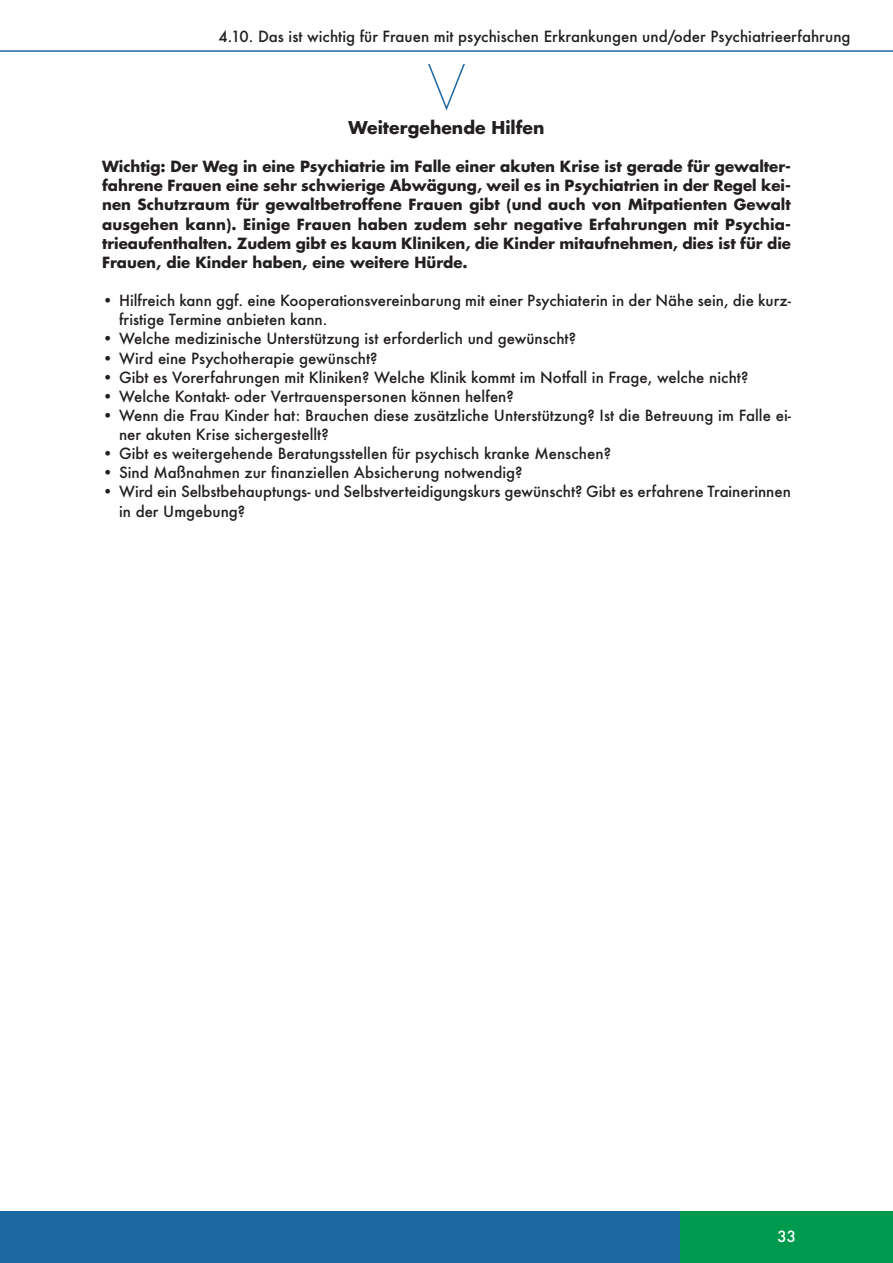
<style>
.page{position:relative;width:893px;height:1263px;background:#fff}
.page>*{position:absolute;margin:0;border:0;box-sizing:border-box;transform-origin:0 0}
.t1{font:700 17.25px "Futura";color:#231f20}
.t2{font:500 15px/19.2px "Futura";color:#231f20}
.t3{font:700 15px/19.2px "Futura";color:#231f20;text-align:justify}
.t4{font:500 15px "Futura";color:#fff}
</style>
<div class="page">
<svg style="left:428px;top:64px;width:37px;height:47px"></svg>
<hr style="left:0;top:50px;width:892px;height:2px;background:#1c68a3">
<div style="left:0;top:1212px;width:680px;height:51px;background:#1c68a3"></div>
<div style="left:680px;top:1212px;width:212px;height:51px;background:#009a4e"></div>
<p class="t2" style="left:218px;top:28px;width:633px">4.10. Das ist wichtig für Frauen mit psychischen Erkrankungen und/oder Psychiatrieerfahrung</p>
<p class="t1" style="left:349px;top:120px;width:197px">Weitergehende Hilfen</p>
<p class="t3" style="left:102px;top:158px;width:690px">Wichtig: Der Weg in eine Psychiatrie im Falle einer akuten Krise ist gerade für gewalter&shy;fahrene Frauen eine sehr schwierige Abwägung, weil es in Psychiatrien in der Regel kei&shy;nen Schutzraum für gewaltbetroffene Frauen gibt (und auch von Mitpatienten Gewalt ausgehen kann). Einige Frauen haben zudem sehr negative Erfahrungen mit Psychia&shy;trieaufenthalten. Zudem gibt es kaum Kliniken, die Kinder mitaufnehmen, dies ist für die Frauen, die Kinder haben, eine weitere Hürde.</p>
<p class="t2" style="left:119px;top:292px;width:673px;text-indent:-17px">• Hilfreich kann ggf. eine Kooperationsvereinbarung mit einer Psychiaterin in der Nähe sein, die kurz&shy;fristige Termine anbieten kann.</p>
<p class="t2" style="left:102px;top:331px;width:475px">• Welche medizinische Unterstützung ist erforderlich und gewünscht?</p>
<p class="t2" style="left:102px;top:350px;width:277px">• Wird eine Psychotherapie gewünscht?</p>
<p class="t2" style="left:102px;top:369px;width:648px">• Gibt es Vorerfahrungen mit Kliniken? Welche Klinik kommt im Notfall in Frage, welche nicht?</p>
<p class="t2" style="left:102px;top:388px;width:413px">• Welche Kontakt- oder Vertrauenspersonen können helfen?</p>
<p class="t2" style="left:119px;top:407px;width:673px;text-indent:-17px">• Wenn die Frau Kinder hat: Brauchen diese zusätzliche Unterstützung? Ist die Betreuung im Falle ei&shy;ner akuten Krise sichergestellt?</p>
<p class="t2" style="left:102px;top:445px;width:510px">• Gibt es weitergehende Beratungsstellen für psychisch kranke Menschen?</p>
<p class="t2" style="left:102px;top:465px;width:422px">• Sind Maßnahmen zur finanziellen Absicherung notwendig?</p>
<p class="t2" style="left:119px;top:484px;width:673px;text-indent:-17px">• Wird ein Selbstbehauptungs- und Selbstverteidigungskurs gewünscht? Gibt es erfahrene Trainerinnen in der Umgebung?</p>
<p class="t4" style="left:777px;top:1229px;width:20px">33</p>
</div>
